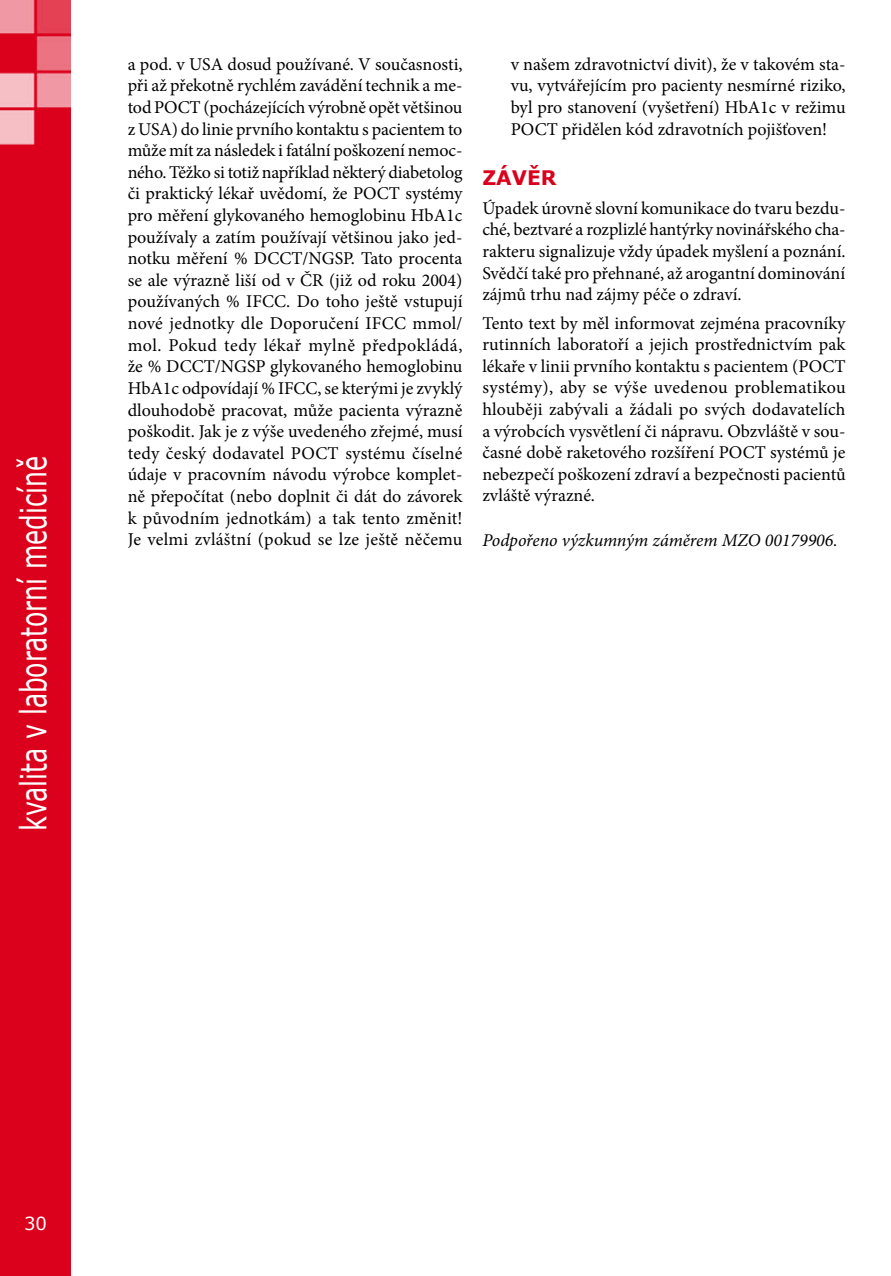
<style>
.page{position:relative;width:891px;height:1276px;background:#fff}
.page>*{position:absolute;margin:0;border:0;box-sizing:border-box;transform-origin:0 0}
.t1{font:36px "Verdana";color:#fff;scale:.7 1}
.t2{font:700 20px "Verdana";color:#db001b}
.t3{font:18px/21.6px "Minion Pro";color:#000;text-align:justify}
.t4{font:italic 18px "Minion Pro";color:#000}
.t5{font:18px "Verdana";color:#fff}
</style>
<div class="page">
<img style="left:0;top:0;width:71px;height:1276px">
<h1 class="t1" style="left:10px;top:831px;width:538px;rotate:-90deg">kvalita v laboratorní medicíně</h1>
<p class="t3" style="left:128px;top:53px;width:336px">a pod. v USA dosud používané. V současnosti, při až překotně rychlém zavádění technik a me&shy;tod POCT (pocházejících výrobně opět většinou z USA) do linie prvního kontaktu s pacientem to může mít za následek i fatální poškození nemoc&shy;ného. Těžko si totiž například některý diabetolog či praktický lékař uvědomí, že POCT systémy pro měření glykovaného hemoglobinu HbA1c používaly a zatím používají většinou jako jed&shy;notku měření % DCCT/NGSP. Tato procenta se ale výrazně liší od v ČR (již od roku 2004) používaných % IFCC. Do toho ještě vstupují nové jednotky dle Doporučení IFCC mmol/ mol. Pokud tedy lékař mylně předpokládá, že % DCCT/NGSP glykovaného hemoglobinu HbA1c odpovídají % IFCC, se kterými je zvyklý dlouhodobě pracovat, může pacienta výrazně poškodit. Jak je z výše uvedeného zřejmé, musí tedy český dodavatel POCT systému číselné údaje v pracovním návodu výrobce komplet&shy;ně přepočítat (nebo doplnit či dát do závorek k původním jednotkám) a tak tento změnit!<br>Je velmi zvláštní (pokud se lze ještě něčemu</p>
<p class="t3" style="left:510px;top:53px;width:336px">v našem zdravotnictví divit), že v takovém sta&shy;vu, vytvářejícím pro pacienty nesmírné riziko, byl pro stanovení (vyšetření) HbA1c v režimu POCT přidělen kód zdravotních pojišťoven!</p>
<p class="t2" style="left:482px;top:165px;width:75px">Závěr</p>
<p class="t3" style="left:482px;top:197px;width:364px">Úpadek úrovně slovní komunikace do tvaru bezdu&shy;ché, beztvaré a rozplizlé hantýrky novinářského cha&shy;rakteru signalizuje vždy úpadek myšlení a poznání.<br>Svědčí také pro přehnané, až arogantní dominování zájmů trhu nad zájmy péče o zdraví.</p>
<p class="t3" style="left:482px;top:312px;width:365px">Tento text by měl informovat zejména pracovníky rutinních laboratoří a jejich prostřednictvím pak lékaře v linii prvního kontaktu s pacientem (POCT systémy), aby se výše uvedenou problematikou hlouběji zabývali a žádali po svých dodavatelích a výrobcích vysvětlení či nápravu. Obzvláště v sou&shy;časné době raketového rozšíření POCT systémů je nebezpečí poškození zdraví a bezpečnosti pacientů zvláště výrazné.</p>
<p class="t4" style="left:482px;top:527px;width:356px">Podpořeno výzkumným záměrem MZO 00179906.</p>
<p class="t5" style="left:24px;top:1211px;width:24px">30</p>
</div>
